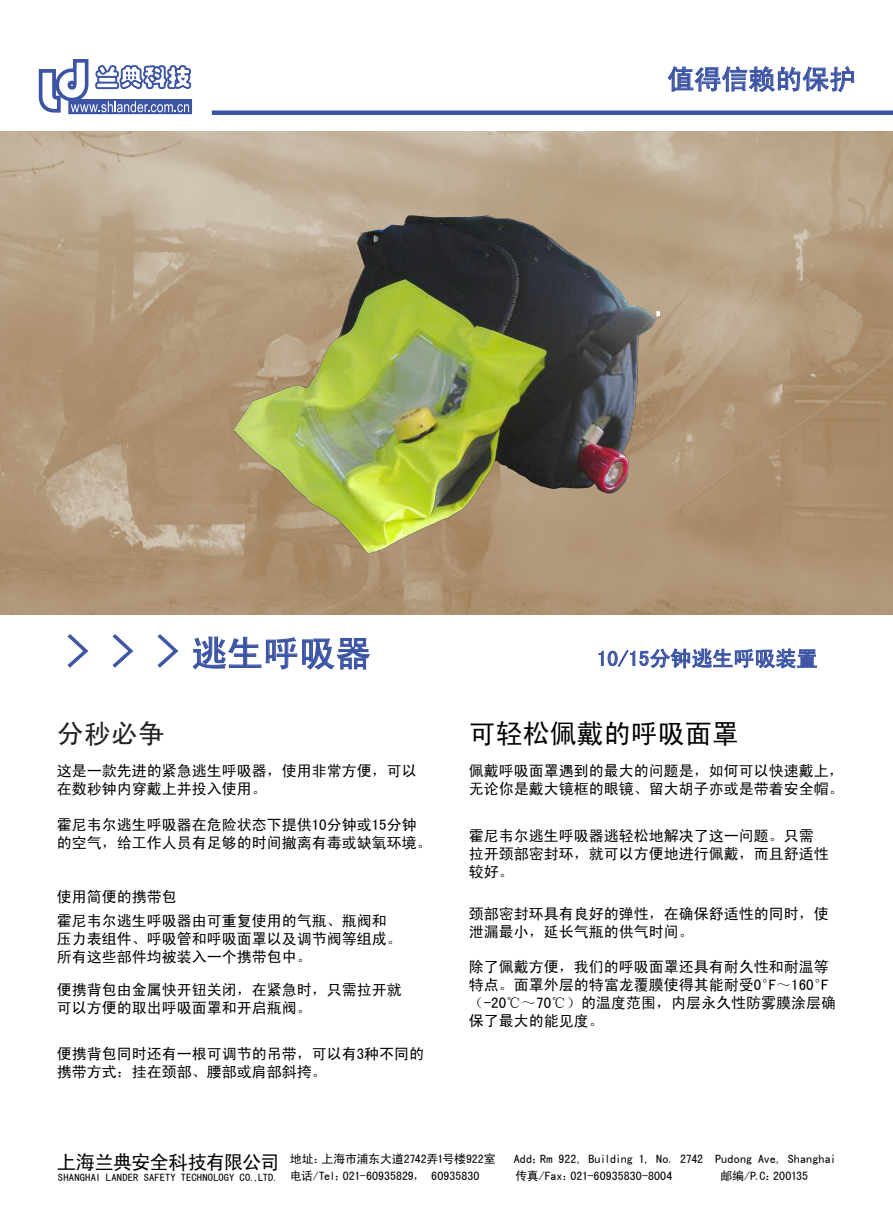
<style>
.page{position:relative;width:893px;height:1212px;background:#fff}
.page>*{position:absolute;margin:0;border:0;box-sizing:border-box;transform-origin:0 0}
.t1{font:36px "Sim Hei";color:#3b54a4}
.t2{font:27px "Sim Hei";color:#000}
.t3{font:27px "Sim Hei";color:#3b54a4}
.t4{font:27px "Sim Hei";color:#231f20}
.t5{font:21px "Sim Hei";color:#3b54a4}
.t6{font:19.5px "Sim Hei";letter-spacing:-.06em;color:#020202}
.t7{font:15px/18px "Sim Hei";color:#000}
.t8{font:12px "Sim Hei";color:#020202}
.t9{font:12px "Sim Hei";letter-spacing:-.02em;color:#020202}
.t10{font:10.5px "Sim Hei";letter-spacing:.015em;color:#020202}
.s1{font-size:45px}
</style>
<div class="page">
<img style="left:0;top:131px;width:893px;height:484px">
<svg style="left:68px;top:634px;width:20px;height:34px"></svg>
<svg style="left:113px;top:634px;width:20px;height:34px"></svg>
<svg style="left:158px;top:634px;width:20px;height:34px"></svg>
<svg style="left:193px;top:636px;width:177px;height:33px"></svg>
<svg style="left:599px;top:648px;width:218px;height:20px"></svg>
<svg style="left:668px;top:66px;width:186px;height:26px"></svg>
<div style="left:212px;top:110px;width:681px;height:5px;background:#3b55a4"></div>
<div style="left:68px;top:99px;width:124px;height:15px;background:#3b54a4"></div>
<svg style="left:38px;top:59px;width:153px;height:54px"></svg>
<img style="left:234px;top:216px;width:425px;height:337px">
<h2 class="t3" style="left:667px;top:65px;width:190px">值得信赖的保护</h2>
<h1 class="t1" style="left:67px;top:635px;width:306px"><span class="s1">&gt; &gt; &gt;</span> 逃生呼吸器</h1>
<h2 class="t4" style="left:57px;top:720px;width:109px">分秒必争</h2>
<p class="t7" style="left:57px;top:762px;width:362px">这是一款先进的紧急逃生呼吸器，使用非常方便，可以在数秒钟内穿戴上并投入使用。</p>
<p class="t7" style="left:57px;top:816px;width:377px">霍尼韦尔逃生呼吸器在危险状态下提供10分钟或15分钟的空气，给工作人员有足够的时间撤离有毒或缺氧环境。</p>
<p class="t7" style="left:57px;top:884px;width:332px;line-height:24.2px">使用简便的携带包<br>霍尼韦尔逃生呼吸器由可重复使用的气瓶、瓶阀和</p>
<p class="t7" style="left:57px;top:929px;width:347px">压力表组件、呼吸管和呼吸面罩以及调节阀等组成。所有这些部件均被装入一个携带包中。</p>
<p class="t7" style="left:57px;top:980px;width:347px">便携背包由金属快开钮关闭，在紧急时，只需拉开就可以方便的取出呼吸面罩和开启瓶阀。</p>
<p class="t7" style="left:57px;top:1045px;width:369px">便携背包同时还有一根可调节的吊带，可以有3种不同的携带方式：挂在颈部、腰部或肩部斜挎。</p>
<h3 class="t5" style="left:597px;top:648px;width:222px">10/15分钟逃生呼吸装置</h3>
<h2 class="t2" style="left:469px;top:720px;width:271px">可轻松佩戴的呼吸面罩</h2>
<p class="t7" style="left:469px;top:762px;width:376px">佩戴呼吸面罩遇到的最大的问题是，如何可以快速戴上，无论你是戴大镜框的眼镜、留大胡子亦或是带着安全帽。</p>
<p class="t7" style="left:469px;top:827px;width:361px">霍尼韦尔逃生呼吸器逃轻松地解决了这一问题。只需拉开颈部密封环，就可以方便地进行佩戴，而且舒适性较好。</p>
<p class="t7" style="left:469px;top:904px;width:361px">颈部密封环具有良好的弹性，在确保舒适性的同时，使泄漏最小，延长气瓶的供气时间。</p>
<p class="t7" style="left:469px;top:957px;width:369px">除了佩戴方便，我们的呼吸面罩还具有耐久性和耐温等特点。面罩外层的特富龙覆膜使得其能耐受0°F～160°F（-20℃～70℃）的温度范围，内层永久性防雾膜涂层确保了最大的能见度。</p>
<h3 class="t6" style="left:57px;top:1152px;width:224px">上海兰典安全科技有限公司</h3>
<p class="t10" style="left:58px;top:1172px;width:222px">SHANGHAI LANDER SAFETY TECHNOLOGY CO.,LTD.</p>
<p class="t9" style="left:290px;top:1152px;width:208px">地址：上海市浦东大道2742弄1号楼922室</p>
<p class="t8" style="left:514px;top:1152px;width:324px">Add：Rm 922, Building 1, No. 2742 Pudong Ave, Shanghai</p>
<p class="t8" style="left:290px;top:1170px;width:191px">电话/Tel：021-60935829， 60935830</p>
<p class="t8" style="left:515px;top:1170px;width:159px">传真/Fax：021-60935830-8004</p>
<p class="t8" style="left:720px;top:1170px;width:89px">邮编/P.C：200135</p>
</div>
